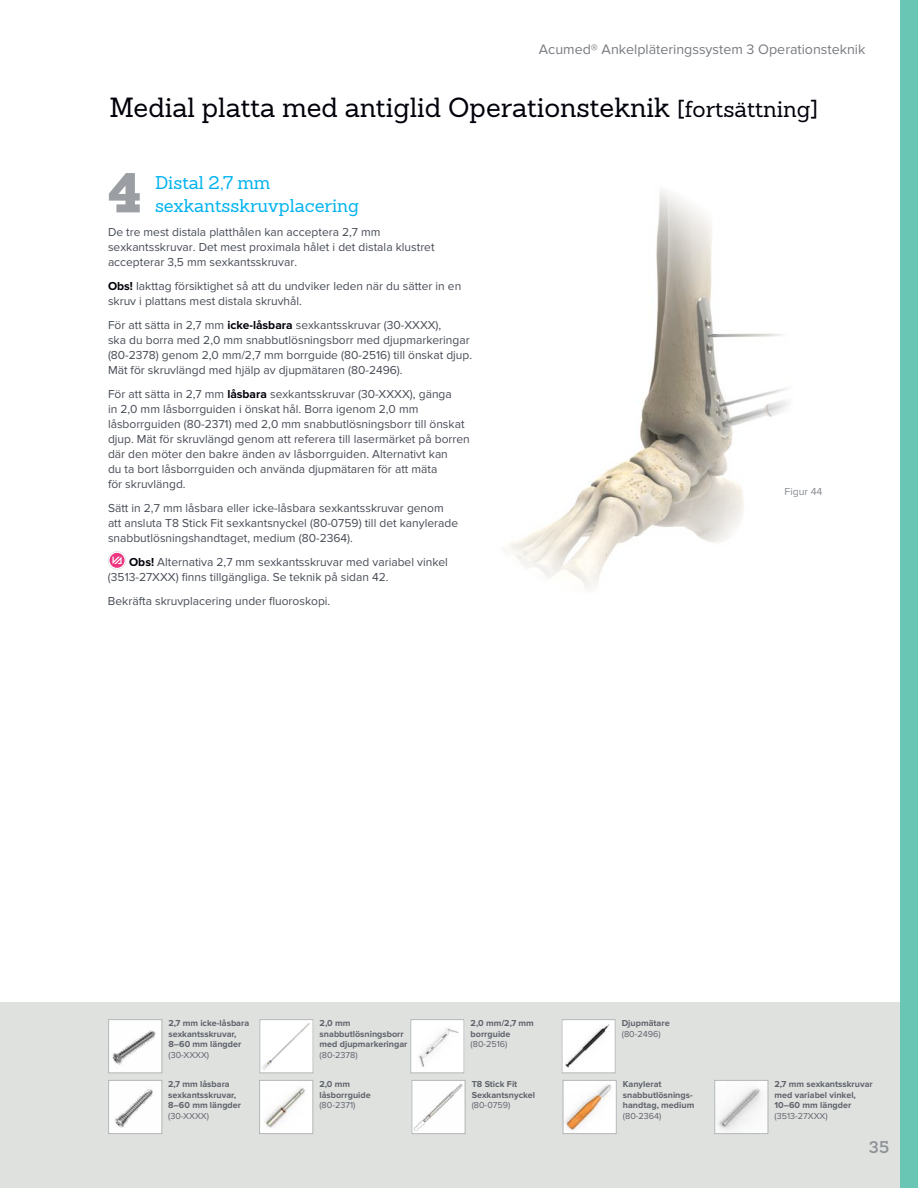
<style>
.page{position:relative;width:918px;height:1188px;background:#fff}
.page>*{position:absolute;margin:0;border:0;box-sizing:border-box;transform-origin:0 0}
.t1{font:900 54.75px "Sanchez Slab";color:#9b9ea2}
.t2{font:27px "Sanchez Slab";color:#00000a}
.t3{font:18px/23.4px "Sanchez Slab";color:#00b3ef}
.t4{font:600 16.5px "Sanchez Slab";color:#8e9297}
.t5{font:14.25px "Proxima Nova";color:#787b81}
.t6{font:12px/15px "Proxima Nova";color:#474c55}
.t7{font:10.5px "Proxima Nova";color:#878a8f}
.t8{font:700 9px/10.5px "Proxima Nova";color:#5f636a}
.t9{font:9px "Proxima Nova";color:#5f636a}
.s1{font-size:22.5px}
.s2{font-weight:700;color:#00000a}
</style>
<div class="page">
<div style="left:0;top:1002px;width:918px;height:186px;background:#dfe1df"></div>
<img style="left:506px;top:190px;width:283px;height:399px">
<img style="left:110px;top:1021px;width:50px;height:50px">
<div style="left:108px;top:1019px;width:54px;height:54px;border:1px solid #b2b5b6"></div>
<img style="left:565px;top:1082px;width:50px;height:50px">
<div style="left:563px;top:1080px;width:54px;height:54px;border:1px solid #b2b5b6"></div>
<img style="left:413px;top:1082px;width:50px;height:50px">
<div style="left:411px;top:1080px;width:54px;height:54px;border:1px solid #b2b5b6"></div>
<img style="left:261px;top:1021px;width:50px;height:50px">
<div style="left:259px;top:1019px;width:54px;height:54px;border:1px solid #b2b5b6"></div>
<img style="left:261px;top:1082px;width:50px;height:50px">
<div style="left:259px;top:1080px;width:54px;height:54px;border:1px solid #b2b5b6"></div>
<img style="left:564px;top:1021px;width:50px;height:50px">
<div style="left:562px;top:1019px;width:54px;height:54px;border:1px solid #b2b5b6"></div>
<img style="left:412px;top:1021px;width:50px;height:50px">
<div style="left:410px;top:1019px;width:54px;height:54px;border:1px solid #b2b5b6"></div>
<img style="left:716px;top:1082px;width:50px;height:50px">
<div style="left:714px;top:1080px;width:54px;height:54px;border:1px solid #b2b5b6"></div>
<img style="left:110px;top:1082px;width:50px;height:50px">
<div style="left:108px;top:1080px;width:54px;height:54px;border:1px solid #b2b5b6"></div>
<div style="left:900px;top:0;width:18px;height:1188px;background:#69c6b4"></div>
<svg style="left:108px;top:551px;width:18px;height:18px"></svg>
<p class="t5" style="left:539px;top:41px;width:328px">Acumed® Ankelpläteringssystem 3 Operationsteknik</p>
<h2 class="t2" style="left:110px;top:90px;width:710px">Medial platta med antiglid Operationsteknik <span class="s1">[fortsättning]</span></h2>
<h1 class="t1" style="left:108px;top:153px;width:36px">4</h1>
<h3 class="t3" style="left:155px;top:171px;width:206px">Distal 2,7 mm sexkantsskruvplacering</h3>
<p class="t6" style="left:108px;top:225px;width:328px">De tre mest distala platthålen kan acceptera 2,7 mm sexkantsskruvar. Det mest proximala hålet i det distala klustret accepterar 3,5 mm sexkantsskruvar.</p>
<p class="t6" style="left:108px;top:279px;width:355px"><span class="s2">Obs!</span> Iakttag försiktighet så att du undviker leden när du sätter in en skruv i plattans mest distala skruvhål.</p>
<p class="t6" style="left:108px;top:318px;width:366px">För att sätta in 2,7 mm <span class="s2">icke-låsbara</span> sexkantsskruvar (30-XXXX),<br>ska du borra med 2,0 mm snabbutlösningsborr med djupmarkeringar (80-2378) genom 2,0 mm/2,7 mm borrguide (80-2516) till önskat djup.<br>Mät för skruvlängd med hjälp av djupmätaren (80-2496).</p>
<p class="t6" style="left:108px;top:387px;width:363px">För att sätta in 2,7 mm <span class="s2">låsbara</span> sexkantsskruvar (30-XXXX), gänga<br>in 2,0 mm låsborrguiden i önskat hål. Borra igenom 2,0 mm låsborrguiden (80-2371) med 2,0 mm snabbutlösningsborr till önskat djup. Mät för skruvlängd genom att referera till lasermärket på borren där den möter den bakre änden av låsborrguiden. Alternativt kan<br>du ta bort låsborrguiden och använda djupmätaren för att mäta<br>för skruvlängd.</p>
<p class="t6" style="left:108px;top:501px;width:352px">Sätt in 2,7 mm låsbara eller icke-låsbara sexkantsskruvar genom att ansluta T8 Stick Fit sexkantsnyckel (80-0759) till det kanylerade snabbutlösningshandtaget, medium (80-2364).</p>
<p class="t6" style="left:108px;top:555px;width:341px;text-indent:21px"><span class="s2">Obs!</span> Alternativa 2,7 mm sexkantsskruvar med variabel vinkel (3513-27XXX) finns tillgängliga. Se teknik på sidan 42.</p>
<p class="t6" style="left:108px;top:594px;width:224px">Bekräfta skruvplacering under fluoroskopi.</p>
<p class="t7" style="left:785px;top:486px;width:39px">Figur 44</p>
<p class="t8" style="left:168px;top:1018px;width:82px">2,7 mm icke-låsbara sexkantsskruvar,<br>8–60 mm längder</p>
<p class="t9" style="left:168px;top:1050px;width:42px">(30-XXXX)</p>
<p class="t8" style="left:168px;top:1079px;width:74px">2,7 mm låsbara sexkantsskruvar,<br>8–60 mm längder</p>
<p class="t9" style="left:168px;top:1110px;width:42px">(30-XXXX)</p>
<p class="t8" style="left:320px;top:1018px;width:89px">2,0 mm snabbutlösningsborr med djupmarkeringar</p>
<p class="t9" style="left:320px;top:1050px;width:40px">(80-2378)</p>
<p class="t8" style="left:319px;top:1079px;width:53px">2,0 mm låsborrguide</p>
<p class="t9" style="left:319px;top:1100px;width:37px">(80-2371)</p>
<p class="t8" style="left:471px;top:1018px;width:65px">2,0 mm/2,7 mm borrguide</p>
<p class="t9" style="left:471px;top:1039px;width:38px">(80-2516)</p>
<p class="t8" style="left:472px;top:1079px;width:65px">T8 Stick Fit<br>Sexkantsnyckel</p>
<p class="t9" style="left:472px;top:1100px;width:40px">(80-0759)</p>
<p class="t8" style="left:622px;top:1018px;width:49px">Djupmätare</p>
<p class="t9" style="left:622px;top:1029px;width:40px">(80-2496)</p>
<p class="t8" style="left:623px;top:1079px;width:73px">Kanylerat snabbutlösnings&shy;handtag, medium</p>
<p class="t9" style="left:623px;top:1111px;width:40px">(80-2364)</p>
<p class="t8" style="left:775px;top:1079px;width:100px">2,7 mm sexkantsskruvar med variabel vinkel,<br>10–60 mm längder</p>
<p class="t9" style="left:775px;top:1111px;width:55px">(3513-27XXX)</p>
<h3 class="t4" style="left:869px;top:1136px;width:22px">35</h3>
</div>
